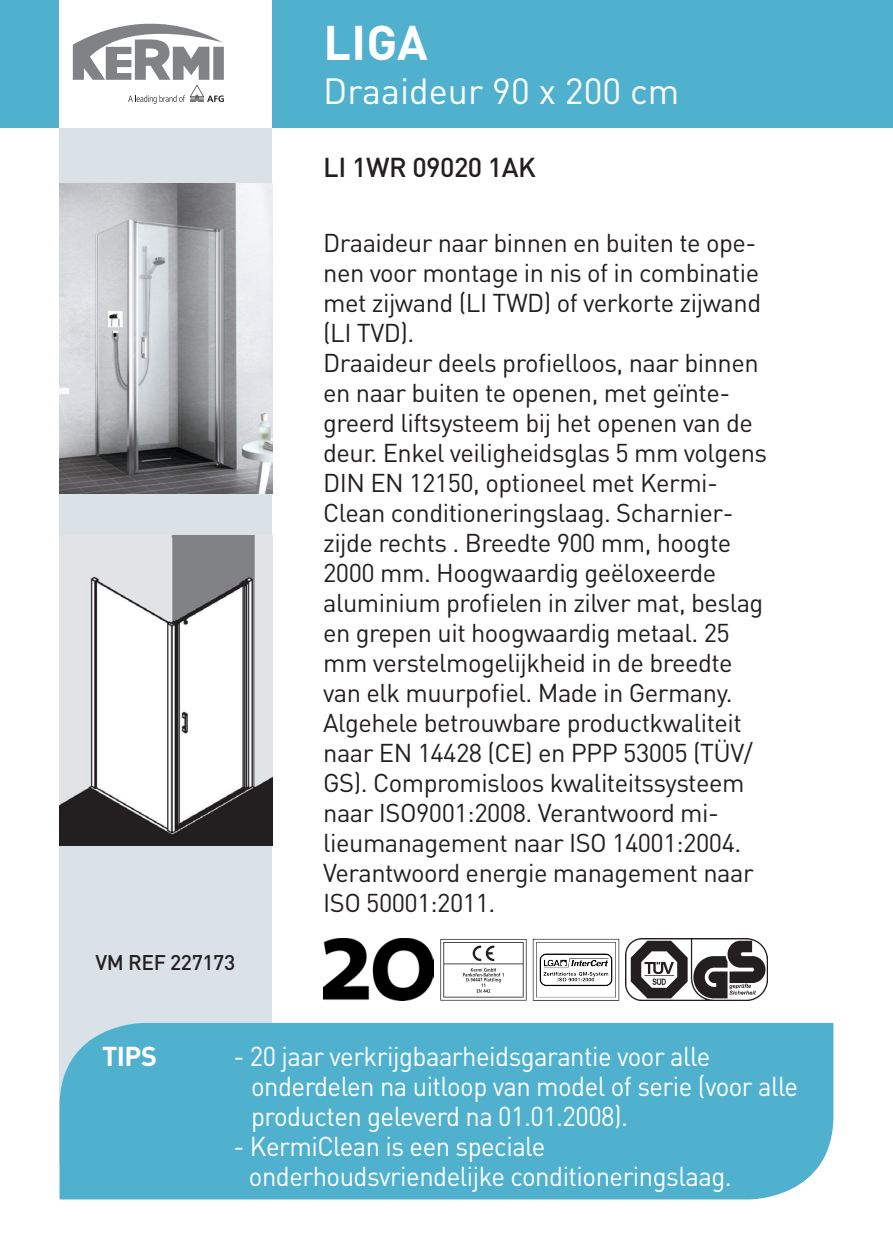
<style>
.page{position:relative;width:893px;height:1259px;background:#fff}
.page>*{position:absolute;margin:0;border:0;box-sizing:border-box;transform-origin:0 0}
.NAAM{font:700 48px "DINOT";color:#fff}
.SYSTEEM{font:36px "DINOT";color:#fff}
.TIP{font:27px/30px "DINOT";letter-spacing:-.02em;color:#fff;scale:.95 1}
.TUSSENTITEL{font:500 27px "DINOT";letter-spacing:-.015em;color:#231f20}
.TIP-2{font:700 27px "DINOT";color:#fff}
.BODY{font:25.5px/30px "DINOT";letter-spacing:-.02em;color:#231f20}
.REF{font:500 21px "DINOT";letter-spacing:-.02em;color:#231f20}
</style>
<div class="page">
<div style="left:0;top:0;width:893px;height:128px;background:#4fb1cd"></div>
<div style="left:60px;top:0;width:212px;height:128px;background:#fff"></div>
<div style="left:60px;top:128px;width:212px;height:1037px;background:#dae2e7"></div>
<div style="left:60px;top:1023px;width:773px;height:176px;background:#4fb1cd"></div>
<svg style="left:73px;top:24px;width:151px;height:80px"></svg>
<div style="left:213px;top:47px;width:11px;height:33px;background:#808285"></div>
<svg style="left:440px;top:939px;width:87px;height:61px"></svg>
<svg style="left:533px;top:939px;width:86px;height:61px"></svg>
<img style="left:324px;top:939px;width:110px;height:61px">
<img style="left:625px;top:939px;width:143px;height:61px">
<img style="left:60px;top:184px;width:212px;height:309px">
<img style="left:60px;top:536px;width:212px;height:309px">
<p class="NAAM" style="left:323px;top:10px;width:106px">LIGA</p>
<p class="SYSTEEM" style="left:323px;top:66px;width:358px">Draaideur 90 x 200 cm</p>
<p class="TUSSENTITEL" style="left:323px;top:149px;width:214px">LI 1WR 09020 1AK</p>
<p class="REF" style="left:95px;top:948px;width:141px">VM REF 227173</p>
<p class="BODY" style="left:323px;top:226px;width:440px">Draaideur naar binnen en buiten te ope&shy;nen voor montage in nis of in combinatie met zijwand (LI TWD) of verkorte zijwand (LI TVD).</p>
<p class="BODY" style="left:323px;top:346px;width:446px">Draaideur deels profielloos, naar binnen en naar buiten te openen, met geïnte&shy;greerd liftsysteem bij het openen van de deur. Enkel veiligheidsglas 5 mm volgens DIN EN 12150, optioneel met Kermi-Clean conditioneringslaag. Scharnier&shy;zijde rechts . Breedte 900 mm, hoogte 2000 mm. Hoogwaardig geëloxeerde aluminium profielen in zilver mat, beslag en grepen uit hoogwaardig metaal. 25 mm verstelmogelijkheid in de breedte van elk muurpofiel. Made in Germany.<br>Algehele betrouwbare productkwaliteit naar EN 14428 (CE) en PPP 53005 (TÜV/ GS). Compromisloos kwaliteitssysteem naar ISO9001:2008. Verantwoord mi&shy;lieumanagement naar ISO 14001:2004.<br>Verantwoord energie management naar ISO 50001:2011.</p>
<p class="TIP-2" style="left:102px;top:1037px;width:56px">TIPS</p>
<p class="TIP" style="left:251px;top:1039px;width:577px;text-indent:-18px">- 20 jaar verkrijgbaarheidsgarantie voor alle onderdelen na uitloop van model of serie (voor alle producten geleverd na 01.01.2008).</p>
<p class="TIP" style="left:249px;top:1129px;width:510px;text-indent:-15px">- KermiClean is een speciale onderhoudsvriendelijke conditioneringslaag.</p>
</div>
